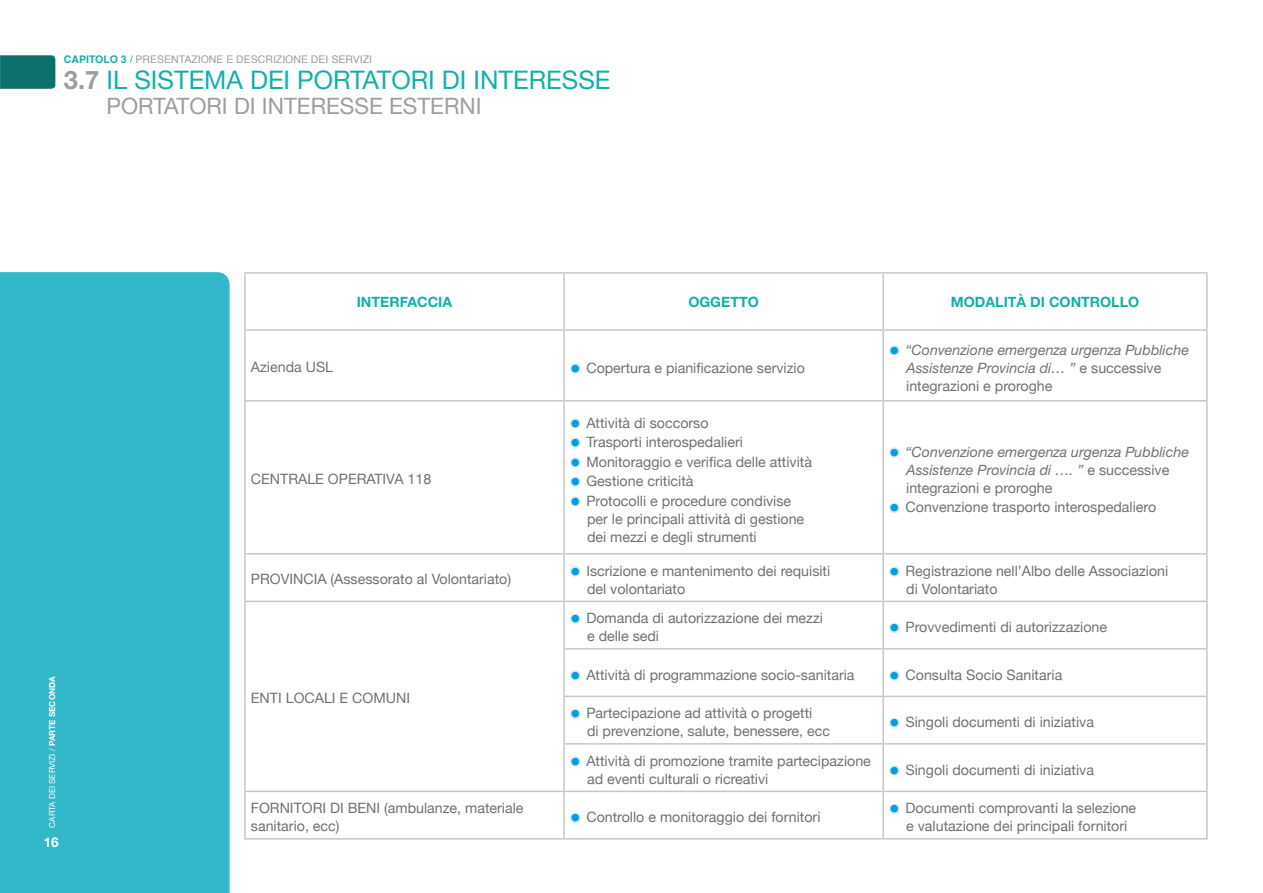
<style>
.page{position:relative;width:1263px;height:893px;background:#fff}
.page>*{position:absolute;margin:0;border:0;box-sizing:border-box;transform-origin:0 0}
.t1{font:25.5px "Helvetica Neue";color:#12b0a9}
.t2{font:22.5px "Helvetica Neue";color:#9c9e9f}
.t3{font:14.25px/18px "Helvetica Neue";color:#707172}
.t4{font:italic 14.25px/18px "Helvetica Neue";color:#707172}
.t5{font:700 14.25px "Helvetica Neue";color:#12b0a9}
.t6{font:700 13.5px "Helvetica Neue LT Std";color:#fff}
.t7{font:10.5px "Helvetica";color:#9c9e9f}
.t8{font:8.25px "Helvetica Neue";color:#fff}
.s1{font-weight:700;color:#12b0a9}
.s2{color:#12b0a9}
.s3{font-weight:700;color:#9c9e9f}
.s4{font-size:21px;color:#009ee0}
.s5{font-style:normal;font-size:21px;color:#009ee0}
.s6{font-style:normal}
.s7{font-weight:700}
</style>
<div class="page">
<div style="left:0;top:272px;width:230px;height:621px;background:#32b8c9"></div>
<hr style="left:244px;top:272px;width:320px;height:2px;background:#c6c7c8">
<hr style="left:244px;top:274px;width:2px;height:55px;background:#c6c7c8">
<hr style="left:564px;top:272px;width:319px;height:2px;background:#c6c7c8">
<hr style="left:563px;top:274px;width:2px;height:55px;background:#c6c7c8">
<hr style="left:883px;top:272px;width:325px;height:2px;background:#c6c7c8">
<hr style="left:882px;top:274px;width:2px;height:55px;background:#c6c7c8">
<hr style="left:1206px;top:274px;width:2px;height:55px;background:#c6c7c8">
<hr style="left:244px;top:329px;width:320px;height:2px;background:#c6c7c8">
<hr style="left:244px;top:331px;width:2px;height:69px;background:#c6c7c8">
<hr style="left:564px;top:329px;width:319px;height:2px;background:#c6c7c8">
<hr style="left:563px;top:331px;width:2px;height:69px;background:#c6c7c8">
<hr style="left:883px;top:329px;width:325px;height:2px;background:#c6c7c8">
<hr style="left:882px;top:331px;width:2px;height:69px;background:#c6c7c8">
<hr style="left:1206px;top:331px;width:2px;height:69px;background:#c6c7c8">
<hr style="left:244px;top:400px;width:320px;height:1px;background:#c6c7c8">
<hr style="left:244px;top:401px;width:2px;height:152px;background:#c6c7c8">
<hr style="left:564px;top:400px;width:319px;height:1px;background:#c6c7c8">
<hr style="left:563px;top:401px;width:2px;height:152px;background:#c6c7c8">
<hr style="left:883px;top:400px;width:325px;height:1px;background:#c6c7c8">
<hr style="left:882px;top:401px;width:2px;height:152px;background:#c6c7c8">
<hr style="left:1206px;top:401px;width:2px;height:152px;background:#c6c7c8">
<hr style="left:244px;top:553px;width:320px;height:2px;background:#c6c7c8">
<hr style="left:244px;top:555px;width:2px;height:46px;background:#c6c7c8">
<hr style="left:564px;top:553px;width:319px;height:2px;background:#c6c7c8">
<hr style="left:563px;top:555px;width:2px;height:46px;background:#c6c7c8">
<hr style="left:883px;top:553px;width:325px;height:2px;background:#c6c7c8">
<hr style="left:882px;top:555px;width:2px;height:46px;background:#c6c7c8">
<hr style="left:1206px;top:555px;width:2px;height:46px;background:#c6c7c8">
<hr style="left:244px;top:601px;width:320px;height:1px;background:#c6c7c8">
<hr style="left:244px;top:602px;width:2px;height:47px;background:#c6c7c8">
<hr style="left:564px;top:601px;width:319px;height:1px;background:#c6c7c8">
<hr style="left:563px;top:602px;width:2px;height:46px;background:#c6c7c8">
<hr style="left:883px;top:601px;width:325px;height:1px;background:#c6c7c8">
<hr style="left:882px;top:602px;width:2px;height:46px;background:#c6c7c8">
<hr style="left:1206px;top:602px;width:2px;height:46px;background:#c6c7c8">
<hr style="left:244px;top:649px;width:2px;height:47px;background:#c6c7c8">
<hr style="left:563px;top:648px;width:320px;height:2px;background:#c6c7c8">
<hr style="left:563px;top:650px;width:2px;height:46px;background:#c6c7c8">
<hr style="left:883px;top:648px;width:325px;height:2px;background:#c6c7c8">
<hr style="left:882px;top:650px;width:2px;height:46px;background:#c6c7c8">
<hr style="left:1206px;top:650px;width:2px;height:46px;background:#c6c7c8">
<hr style="left:244px;top:696px;width:2px;height:48px;background:#c6c7c8">
<hr style="left:563px;top:696px;width:320px;height:1px;background:#c6c7c8">
<hr style="left:563px;top:697px;width:2px;height:46px;background:#c6c7c8">
<hr style="left:883px;top:696px;width:325px;height:1px;background:#c6c7c8">
<hr style="left:882px;top:697px;width:2px;height:46px;background:#c6c7c8">
<hr style="left:1206px;top:697px;width:2px;height:46px;background:#c6c7c8">
<hr style="left:244px;top:744px;width:2px;height:47px;background:#c6c7c8">
<hr style="left:563px;top:743px;width:320px;height:2px;background:#c6c7c8">
<hr style="left:563px;top:745px;width:2px;height:46px;background:#c6c7c8">
<hr style="left:883px;top:743px;width:325px;height:2px;background:#c6c7c8">
<hr style="left:882px;top:745px;width:2px;height:46px;background:#c6c7c8">
<hr style="left:1206px;top:745px;width:2px;height:46px;background:#c6c7c8">
<hr style="left:244px;top:791px;width:320px;height:1px;background:#c6c7c8">
<hr style="left:244px;top:792px;width:2px;height:46px;background:#c6c7c8">
<hr style="left:564px;top:791px;width:319px;height:1px;background:#c6c7c8">
<hr style="left:563px;top:792px;width:2px;height:46px;background:#c6c7c8">
<hr style="left:883px;top:791px;width:325px;height:1px;background:#c6c7c8">
<hr style="left:882px;top:792px;width:2px;height:46px;background:#c6c7c8">
<hr style="left:1206px;top:792px;width:2px;height:46px;background:#c6c7c8">
<hr style="left:244px;top:838px;width:320px;height:2px;background:#c6c7c8">
<hr style="left:564px;top:838px;width:319px;height:2px;background:#c6c7c8">
<hr style="left:883px;top:838px;width:325px;height:2px;background:#c6c7c8">
<svg style="left:570px;top:363px;width:11px;height:11px"></svg>
<svg style="left:889px;top:345px;width:11px;height:11px"></svg>
<svg style="left:570px;top:418px;width:11px;height:89px"></svg>
<svg style="left:889px;top:447px;width:11px;height:11px"></svg>
<svg style="left:889px;top:502px;width:11px;height:11px"></svg>
<svg style="left:570px;top:566px;width:11px;height:11px"></svg>
<svg style="left:889px;top:566px;width:11px;height:11px"></svg>
<svg style="left:570px;top:614px;width:11px;height:11px"></svg>
<svg style="left:889px;top:623px;width:11px;height:11px"></svg>
<svg style="left:570px;top:670px;width:11px;height:11px"></svg>
<svg style="left:889px;top:670px;width:11px;height:11px"></svg>
<svg style="left:570px;top:709px;width:11px;height:11px"></svg>
<svg style="left:889px;top:718px;width:11px;height:11px"></svg>
<svg style="left:570px;top:756px;width:11px;height:11px"></svg>
<svg style="left:889px;top:765px;width:11px;height:11px"></svg>
<svg style="left:570px;top:813px;width:11px;height:11px"></svg>
<svg style="left:889px;top:804px;width:11px;height:11px"></svg>
<svg style="left:0;top:55px;width:55px;height:34px;background:#12726e"></svg>
<p class="t7" style="left:64px;top:51px;width:310px"><span class="s1">CAPITOLO 3</span> <span class="s2">/</span> PRESENTAZIONE E DESCRIZIONE DEI SERVIZI</p>
<h1 class="t1" style="left:64px;top:64px;width:548px"><span class="s3">3.7</span> IL SISTEMA DEI PORTATORI DI INTERESSE</h1>
<h2 class="t2" style="left:106px;top:93px;width:377px">PORTATORI DI INTERESSE ESTERNI</h2>
<p class="t5" style="left:357px;top:293px;width:97px">INTERFACCIA</p>
<p class="t5" style="left:688px;top:293px;width:72px">OGGETTO</p>
<p class="t5" style="left:951px;top:293px;width:190px">MODALITÀ DI CONTROLLO</p>
<p class="t3" style="left:251px;top:358px;width:84px">Azienda USL</p>
<p class="t3" style="left:570px;top:358px;width:236px"><span class="s4">•</span> Copertura e pianificazione servizio</p>
<p class="t3" style="left:251px;top:470px;width:182px">CENTRALE OPERATIVA 118</p>
<p class="t3" style="left:570px;top:413px;width:140px"><span class="s4">•</span> Attività di soccorso</p>
<p class="t3" style="left:570px;top:433px;width:174px"><span class="s4">•</span> Trasporti interospedalieri</p>
<p class="t3" style="left:570px;top:452px;width:243px"><span class="s4">•</span> Monitoraggio e verifica delle attività</p>
<p class="t3" style="left:570px;top:472px;width:125px"><span class="s4">•</span> Gestione criticità</p>
<p class="t3" style="left:587px;top:491px;width:219px;text-indent:-17px"><span class="s4">•</span> Protocolli e procedure condivise per le principali attività di gestione dei mezzi e degli strumenti</p>
<p class="t4" style="left:906px;top:340px;width:284px;text-indent:-17px"><span class="s5">•</span> “Convenzione emergenza urgenza Pubbliche<br>Assistenze Provincia di… ” <span class="s6">e successive integrazioni e proroghe</span></p>
<p class="t4" style="left:906px;top:443px;width:284px;text-indent:-17px"><span class="s5">•</span> “Convenzione emergenza urgenza Pubbliche<br>Assistenze Provincia di …. ” <span class="s6">e successive integrazioni e proroghe</span></p>
<p class="t3" style="left:889px;top:498px;width:269px"><span class="s4">•</span> Convenzione trasporto interospedaliero</p>
<p class="t8" style="left:47px;top:827px;width:153px;rotate:-90deg">CARTA DEI SERVIZI / <span class="s7">PARTE SECONDA</span></p>
<p class="t6" style="left:44px;top:834px;width:17px">16</p>
<p class="t3" style="left:251px;top:570px;width:262px">PROVINCIA (Assessorato al Volontariato)</p>
<p class="t3" style="left:587px;top:562px;width:245px;text-indent:-17px"><span class="s4">•</span> Iscrizione e mantenimento dei requisiti del volontariato</p>
<p class="t3" style="left:906px;top:562px;width:264px;text-indent:-17px"><span class="s4">•</span> Registrazione nell’Albo delle Associazioni di Volontariato</p>
<p class="t3" style="left:251px;top:689px;width:161px">ENTI LOCALI E COMUNI</p>
<p class="t3" style="left:587px;top:609px;width:237px;text-indent:-17px"><span class="s4">•</span> Domanda di autorizzazione dei mezzi e delle sedi</p>
<p class="t3" style="left:889px;top:618px;width:219px"><span class="s4">•</span> Provvedimenti di autorizzazione</p>
<p class="t3" style="left:570px;top:666px;width:286px"><span class="s4">•</span> Attività di programmazione socio-sanitaria</p>
<p class="t3" style="left:889px;top:666px;width:175px"><span class="s4">•</span> Consulta Socio Sanitaria</p>
<p class="t3" style="left:587px;top:704px;width:245px;text-indent:-17px"><span class="s4">•</span> Partecipazione ad attività o progetti<br>di prevenzione, salute, benessere, ecc</p>
<p class="t3" style="left:889px;top:713px;width:206px"><span class="s4">•</span> Singoli documenti di iniziativa</p>
<p class="t3" style="left:587px;top:752px;width:285px;text-indent:-17px"><span class="s4">•</span> Attività di promozione tramite partecipazione ad eventi culturali o ricreativi</p>
<p class="t3" style="left:889px;top:761px;width:206px"><span class="s4">•</span> Singoli documenti di iniziativa</p>
<p class="t3" style="left:251px;top:799px;width:274px">FORNITORI DI BENI (ambulanze, materiale sanitario, ecc)</p>
<p class="t3" style="left:570px;top:808px;width:252px"><span class="s4">•</span> Controllo e monitoraggio dei fornitori</p>
<p class="t3" style="left:889px;top:799px;width:249px;text-align:center"><span class="s4">•</span> Documenti comprovanti la selezione e valutazione dei principali fornitori</p>
</div>
